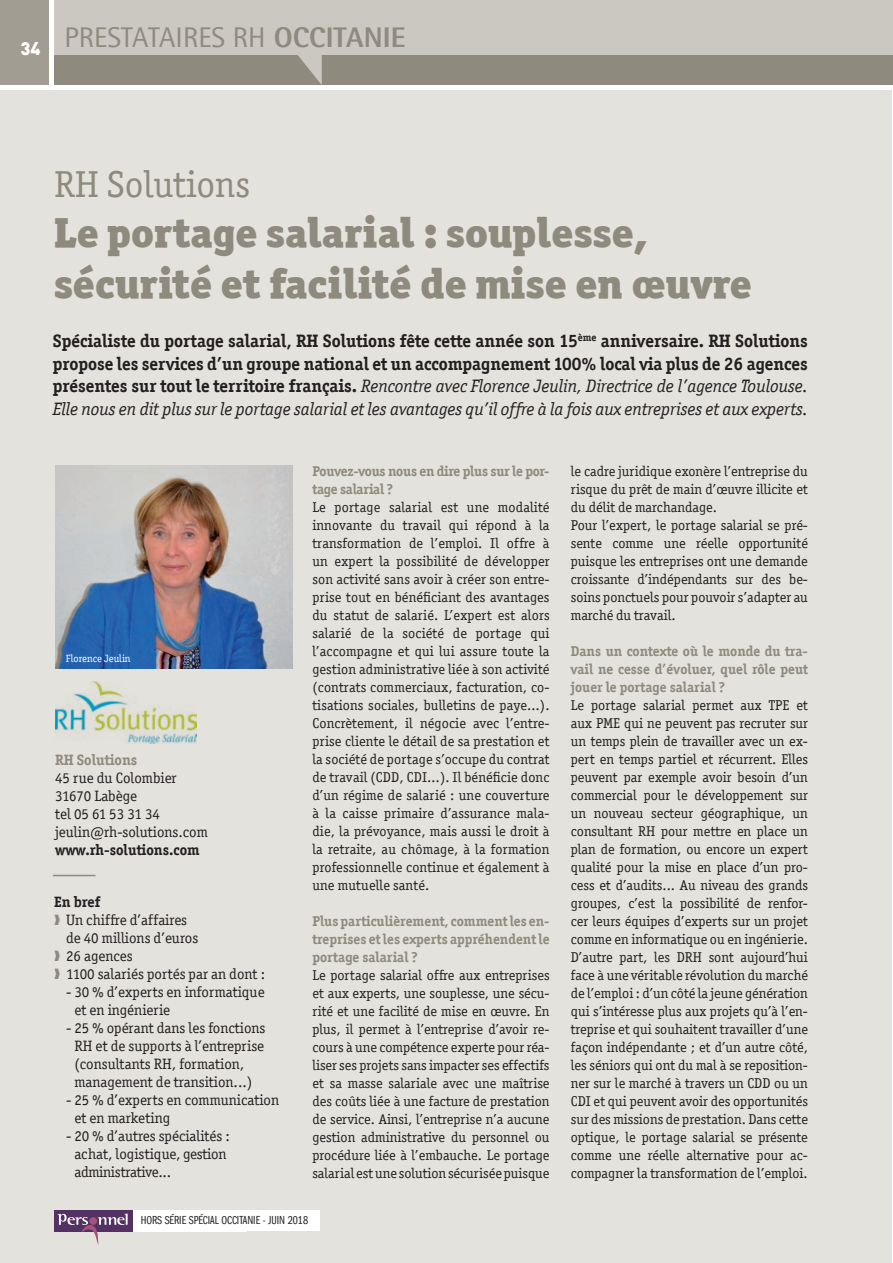
<style>
.page{position:relative;width:893px;height:1263px;background:#fff}
.page>*{position:absolute;margin:0;border:0;box-sizing:border-box;transform-origin:0 0}
.t1{font:42px/50.4px "Officina Ser Blk OSITCTT Black";color:#8f8a7e}
.t2{font:37.5px "Officina Ser ITC";color:#8f8a7e}
.t3{font:28.5px "Agfa Rotis Semisans";color:#8f8a7e}
.t4{font:700 18px/22.5px "Officina Ser ITC";color:#231f20;text-align:justify}
.t5{font:15px/18px "Officina Ser ITC";color:#231f20}
.t6{font:700 15px "Officina Ser ITC";color:#231f20}
.t7{font:700 15px "Officina Ser ITC";color:#8f8a7e}
.t8{font:14.25px/18px "Officina Ser ITC";color:#231f20;text-align:justify}
.t9{font:700 14.25px/18px "Officina Ser ITC";color:#8f8a7e;text-align:justify}
.t10{font:700 14.25px/18px "Officina Ser ITC";letter-spacing:-.02em;color:#8f8a7e}
.t11{font:12px "Franklin Gothic LT Book Cmpr";color:#231f20}
.t12{font:10.5px "Officina Ser ITC";color:#fff}
.s1{font-weight:800}
.s2{font-weight:400;font-style:italic}
.s3{color:#8f8a7e}
</style>
<div class="page">
<div style="left:54px;top:0;width:839px;height:55px;background:#cbc8c1"></div>
<div style="left:0;top:90px;width:892px;height:1173px;background:#e4e2dd"></div>
<div style="left:54px;top:55px;width:839px;height:30px;background:#8f8a7e"></div>
<div style="left:0;top:0;width:49px;height:85px;background:#a29d93"></div>
<svg style="left:298px;top:55px;width:24px;height:30px"></svg>
<img style="left:55px;top:682px;width:141px;height:61px">
<img style="left:55px;top:466px;width:237px;height:203px">
<hr style="left:53px;top:875px;width:42px;height:1px;background:#8f8a7e">
<div style="left:132px;top:1210px;width:115px;height:21px;background:#fff"></div>
<div style="left:132px;top:1210px;width:187px;height:20px;background:#fff"></div>
<div style="left:54px;top:1210px;width:78px;height:21px;background:#533263"></div>
<svg style="left:57px;top:1213px;width:71px;height:32px"></svg>
<h3 class="t3" style="left:20px;top:20px;width:387px"><sub>34</sub> PRESTATAIRES RH <span class="s1">OCCITANIE</span></h3>
<h2 class="t2" style="left:54px;top:163px;width:197px">RH Solutions</h2>
<h1 class="t1" style="left:54px;top:207px;width:699px">Le portage salarial : souplesse, sécurité et facilité de mise en œuvre</h1>
<p class="t4" style="left:53px;top:330px;width:757px">Spécialiste du portage salarial, RH Solutions fête cette année son 15<sup>ème</sup> anniversaire. RH Solutions propose les services d’un groupe national et un accompagnement 100% local via plus de 26 agences présentes sur tout le territoire français. <span class="s2">Rencontre avec Florence Jeulin, Directrice de l’agence Toulouse.<br>Elle nous en dit plus sur le portage salarial et les avantages qu’il offre à la fois aux entreprises et aux experts.</span></p>
<p class="t10" style="left:312px;top:462px;width:239px">Pouvez-vous nous en dire plus sur le por&shy;tage salarial ?</p>
<p class="t8" style="left:312px;top:498px;width:239px">Le portage salarial est une modalité innovante du travail qui répond à la transformation de l’emploi. Il offre à un expert la possibilité de développer son activité sans avoir à créer son entre&shy;prise tout en bénéficiant des avantages du statut de salarié. L’expert est alors salarié de la société de portage qui l’accompagne et qui lui assure toute la gestion administrative liée à son activité (contrats commerciaux, facturation, co&shy;tisations sociales, bulletins de paye…).<br>Concrètement, il négocie avec l’entre&shy;prise cliente le détail de sa prestation et la société de portage s’occupe du contrat de travail (CDD, CDI…). Il bénéficie donc d’un régime de salarié : une couverture à la caisse primaire d’assurance mala&shy;die, la prévoyance, mais aussi le droit à la retraite, au chômage, à la formation professionnelle continue et également à une mutuelle santé.</p>
<p class="t9" style="left:312px;top:912px;width:239px">Plus particulièrement, comment les en&shy;treprises et les experts appréhendent le portage salarial ?</p>
<p class="t8" style="left:312px;top:966px;width:239px">Le portage salarial offre aux entreprises et aux experts, une souplesse, une sécu&shy;rité et une facilité de mise en œuvre. En plus, il permet à l’entreprise d’avoir re&shy;cours à une compétence experte pour réa&shy;liser ses projets sans impacter ses effectifs et sa masse salariale avec une maîtrise des coûts liée à une facture de prestation de service. Ainsi, l’entreprise n’a aucune gestion administrative du personnel ou procédure liée à l’embauche. Le portage salarial est une solution sécurisée puisque</p>
<p class="t12" style="left:66px;top:652px;width:66px">Florence Jeulin</p>
<p class="t7" style="left:55px;top:750px;width:84px">RH Solutions</p>
<p class="t5" style="left:55px;top:769px;width:154px">45 rue du Colombier<br>31670 Labège<br>tel 05 61 53 31 34 jeulin@rh-solutions.com</p>
<p class="t6" style="left:55px;top:840px;width:146px">www.rh-solutions.com</p>
<p class="t6" style="left:54px;top:893px;width:48px">En bref</p>
<p class="t5" style="left:54px;top:911px;width:135px"><span class="s3">❱</span> Un chiffre d’affaires</p>
<p class="t5" style="left:66px;top:929px;width:134px">de 40 millions d’euros</p>
<p class="t5" style="left:54px;top:947px;width:80px"><span class="s3">❱</span> 26 agences</p>
<p class="t5" style="left:54px;top:965px;width:213px"><span class="s3">❱</span> 1100 salariés portés par an dont :</p>
<p class="t5" style="left:74px;top:983px;width:192px;text-indent:-8px">- 30 % d’experts en informatique et en ingénierie</p>
<p class="t5" style="left:74px;top:1019px;width:193px;text-indent:-8px">- 25 % opérant dans les fonctions<br>RH et de supports à l’entreprise (consultants RH, formation, management de transition...)</p>
<p class="t5" style="left:74px;top:1091px;width:206px;text-indent:-8px">- 25 % d’experts en communication et en marketing</p>
<p class="t5" style="left:74px;top:1127px;width:157px;text-indent:-8px">- 20 % d’autres spécialités : achat, logistique, gestion administrative...</p>
<p class="t11" style="left:141px;top:1214px;width:169px">HORS SÉRIE SPÉCIAL OCCITANIE - JUIN 2018</p>
<p class="t8" style="left:571px;top:462px;width:239px;text-align:left">le cadre juridique exonère l’entreprise du risque du prêt de main d’œuvre illicite et du délit de marchandage.<br>Pour l’expert, le portage salarial se pré&shy;sente comme une réelle opportunité puisque les entreprises ont une demande croissante d’indépendants sur des be&shy;soins ponctuels pour pouvoir s’adapter au marché du travail.</p>
<p class="t9" style="left:571px;top:642px;width:239px">Dans un contexte où le monde du tra&shy;vail ne cesse d’évoluer, quel rôle peut jouer le portage salarial ?</p>
<p class="t8" style="left:571px;top:696px;width:239px">Le portage salarial permet aux TPE et aux PME qui ne peuvent pas recruter sur un temps plein de travailler avec un ex&shy;pert en temps partiel et récurrent. Elles peuvent par exemple avoir besoin d’un commercial pour le développement sur un nouveau secteur géographique, un consultant RH pour mettre en place un plan de formation, ou encore un expert qualité pour la mise en place d’un pro&shy;cess et d’audits... Au niveau des grands groupes, c’est la possibilité de renfor&shy;cer leurs équipes d’experts sur un projet comme en informatique ou en ingénierie.<br>D’autre part, les DRH sont aujourd’hui face à une véritable révolution du marché de l’emploi : d’un côté la jeune génération qui s’intéresse plus aux projets qu’à l’en&shy;treprise et qui souhaitent travailler d’une façon indépendante ; et d’un autre côté, les séniors qui ont du mal à se reposition&shy;ner sur le marché à travers un CDD ou un CDI et qui peuvent avoir des opportunités sur des missions de prestation. Dans cette optique, le portage salarial se présente comme une réelle alternative pour ac&shy;compagner la transformation de l’emploi.</p>
</div>
